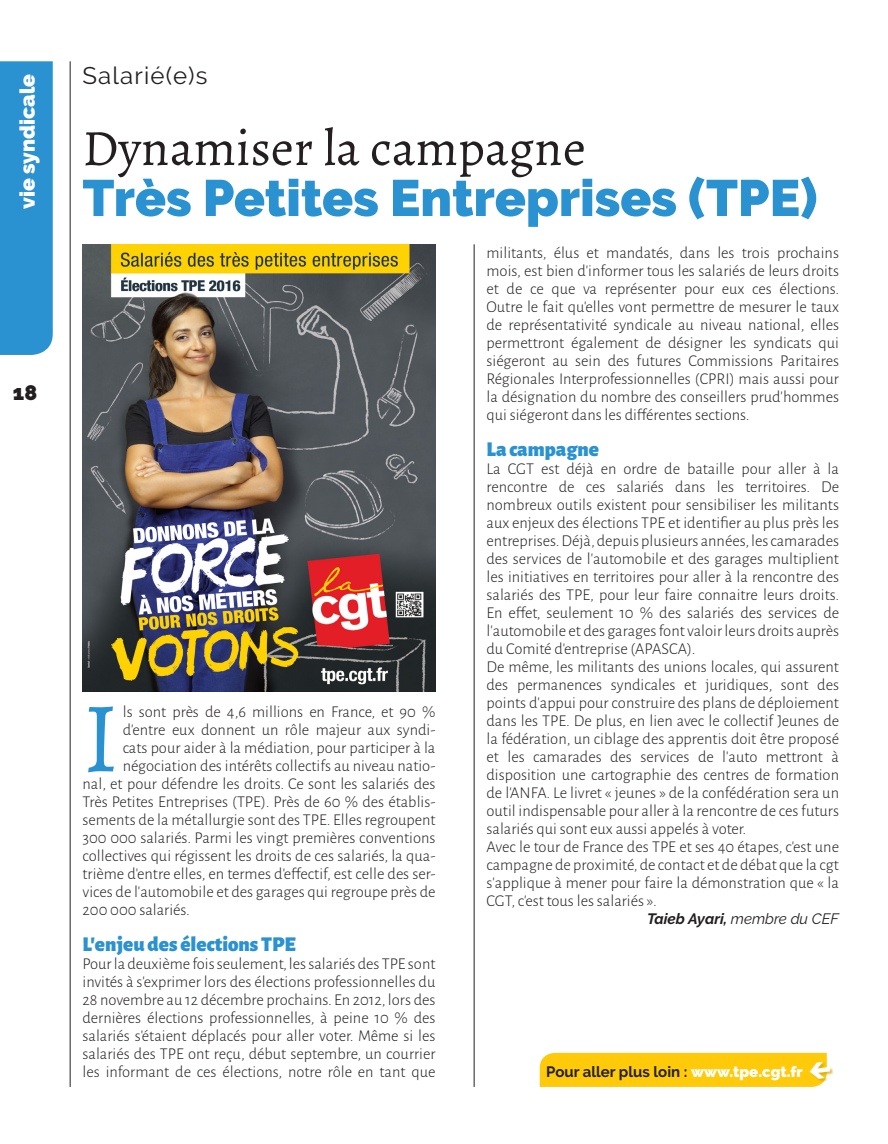
<style>
.page{position:relative;width:888px;height:1144px;background:#fff}
.page>*{position:absolute;margin:0;border:0;box-sizing:border-box;transform-origin:0 0}
.Lettrine_Texte{font:100.2px "Alegreya";color:#2a92d0}
.Titre_C34{font:900 51px "Raleway";color:#2a92d0}
.Titre_C34-2{font:51px "Alegreya";color:#231f20}
.t1{font:24px "Raleway";letter-spacing:.05em;color:#231f20}
.Signatutre{font:900 21px "Alegreya Sans";color:#2a92d0}
.t2{font:900 21px "Raleway";color:#fff}
.t3{font:900 21px "Raleway";color:#231f20}
.Signatutre-2{font:300 16.5px/18px "Alegreya Sans";color:#231f20;text-align:justify}
.Lettrine_Texte-2{font:300 16.5px "Alegreya Sans";color:#231f20}
.t4{font:700 15px "Raleway";color:#231f20}
.Signatutre-3{font:italic 700 15px "Raleway";color:#231f20}
.s1{font-weight:400}
.s2{font-weight:900;color:#fff}
</style>
<div class="page">
<div style="left:0;top:61px;width:53px;height:294px;background:#2a92d0"></div>
<hr style="left:70px;top:61px;width:1px;height:1025px;background:#231f20">
<hr style="left:474px;top:244px;width:1px;height:842px;background:#231f20">
<div style="left:810px;top:1061px;width:24px;height:21px;background:#d2a808;opacity:.75"></div>
<img style="left:83px;top:244px;width:352px;height:447px">
<svg style="left:540px;top:1052px;width:292px;height:34px;background:#fdcc15"></svg>
<p class="t2" style="left:15px;top:209px;width:137px;rotate:-90deg">vie syndicale</p>
<p class="t3" style="left:13px;top:380px;width:26px">18</p>
<p class="t1" style="left:83px;top:61px;width:126px">Salarié(e)s</p>
<p class="Titre_C34-2" style="left:83px;top:117px;width:505px">Dynamiser la campagne</p>
<p class="Titre_C34" style="left:83px;top:168px;width:736px">Très Petites Entreprises (TPE)</p>
<p class="Lettrine_Texte" style="left:83px;top:676px;width:38px">I</p>
<p class="Lettrine_Texte-2" style="left:123px;top:701px;width:314px">ls sont près de 4,6 millions en France, et 90 %</p>
<p class="Lettrine_Texte-2" style="left:123px;top:719px;width:314px">d’entre eux donnent un rôle majeur aux syndi-</p>
<p class="Lettrine_Texte-2" style="left:123px;top:737px;width:314px">cats pour aider à la médiation, pour participer à la</p>
<p class="Lettrine_Texte-2" style="left:123px;top:755px;width:314px">négociation des intérêts collectifs au niveau natio-</p>
<p class="Lettrine_Texte-2" style="left:83px;top:773px;width:354px">nal, et pour défendre les droits. Ce sont les salariés des</p>
<p class="Lettrine_Texte-2" style="left:83px;top:791px;width:354px">Très Petites Entreprises (TPE). Près de 60 % des établis-</p>
<p class="Lettrine_Texte-2" style="left:83px;top:809px;width:354px">sements de la métallurgie sont des TPE. Elles regroupent</p>
<p class="Lettrine_Texte-2" style="left:83px;top:827px;width:354px">300 000 salariés. Parmi les vingt premières conventions</p>
<p class="Lettrine_Texte-2" style="left:83px;top:845px;width:354px">collectives qui régissent les droits de ces salariés, la qua-</p>
<p class="Lettrine_Texte-2" style="left:83px;top:863px;width:354px">trième d’entre elles, en termes d’effectif, est celle des ser-</p>
<p class="Lettrine_Texte-2" style="left:83px;top:881px;width:354px">vices de l’automobile et des garages qui regroupe près de</p>
<p class="Lettrine_Texte-2" style="left:83px;top:899px;width:109px">200 000 salariés.</p>
<p class="Signatutre" style="left:83px;top:927px;width:215px">L’enjeu des élections TPE</p>
<p class="Signatutre-2" style="left:83px;top:954px;width:354px">Pour la deuxième fois seulement, les salariés des TPE sont invités à s’exprimer lors des élections professionnelles du 28 novembre au 12 décembre prochains. En 2012, lors des dernières élections professionnelles, à peine 10 % des salariés s’étaient déplacés pour aller voter. Même si les salariés des TPE ont reçu, début septembre, un courrier les informant de ces élections, notre rôle en tant que</p>
<p class="Signatutre-2" style="left:486px;top:242px;width:354px">militants, élus et mandatés, dans les trois prochains mois, est bien d’informer tous les salariés de leurs droits et de ce que va représenter pour eux ces élections.<br>Outre le fait qu’elles vont permettre de mesurer le taux de représentativité syndicale au niveau national, elles permettront également de désigner les syndicats qui siégeront au sein des futures Commissions Paritaires Régionales Interprofessionnelles (CPRI) mais aussi pour la désignation du nombre des conseillers prud’hommes qui siégeront dans les différentes sections.</p>
<p class="Signatutre" style="left:486px;top:432px;width:114px">La campagne</p>
<p class="Signatutre-2" style="left:486px;top:458px;width:354px">La CGT est déjà en ordre de bataille pour aller à la rencontre de ces salariés dans les territoires. De nombreux outils existent pour sensibiliser les militants aux enjeux des élections TPE et identifier au plus près les entreprises. Déjà, depuis plusieurs années, les camarades des services de l’automobile et des garages multiplient les initiatives en territoires pour aller à la rencontre des salariés des TPE, pour leur faire connaitre leurs droits.<br>En effet, seulement 10 % des salariés des services de l’automobile et des garages font valoir leurs droits auprès du Comité d’entreprise (APASCA).</p>
<p class="Signatutre-2" style="left:486px;top:656px;width:354px">De même, les militants des unions locales, qui assurent des permanences syndicales et juridiques, sont des points d’appui pour construire des plans de déploiement dans les TPE. De plus, en lien avec le collectif Jeunes de la fédération, un ciblage des apprentis doit être proposé et les camarades des services de l’auto mettront à disposition une cartographie des centres de formation de l’ANFA. Le livret « jeunes » de la confédération sera un outil indispensable pour aller à la rencontre de ces futurs salariés qui sont eux aussi appelés à voter.</p>
<p class="Signatutre-2" style="left:486px;top:836px;width:354px">Avec le tour de France des TPE et ses 40 étapes, c’est une campagne de proximité, de contact et de débat que la cgt s’applique à mener pour faire la démonstration que « la CGT, c’est tous les salariés ».</p>
<p class="Signatutre-3" style="left:647px;top:909px;width:193px">Taieb Ayari, <span class="s1">membre du CEF</span></p>
<p class="t4" style="left:546px;top:1062px;width:258px">Pour aller plus loin : <span class="s2">www.tpe.cgt.fr</span></p>
</div>
